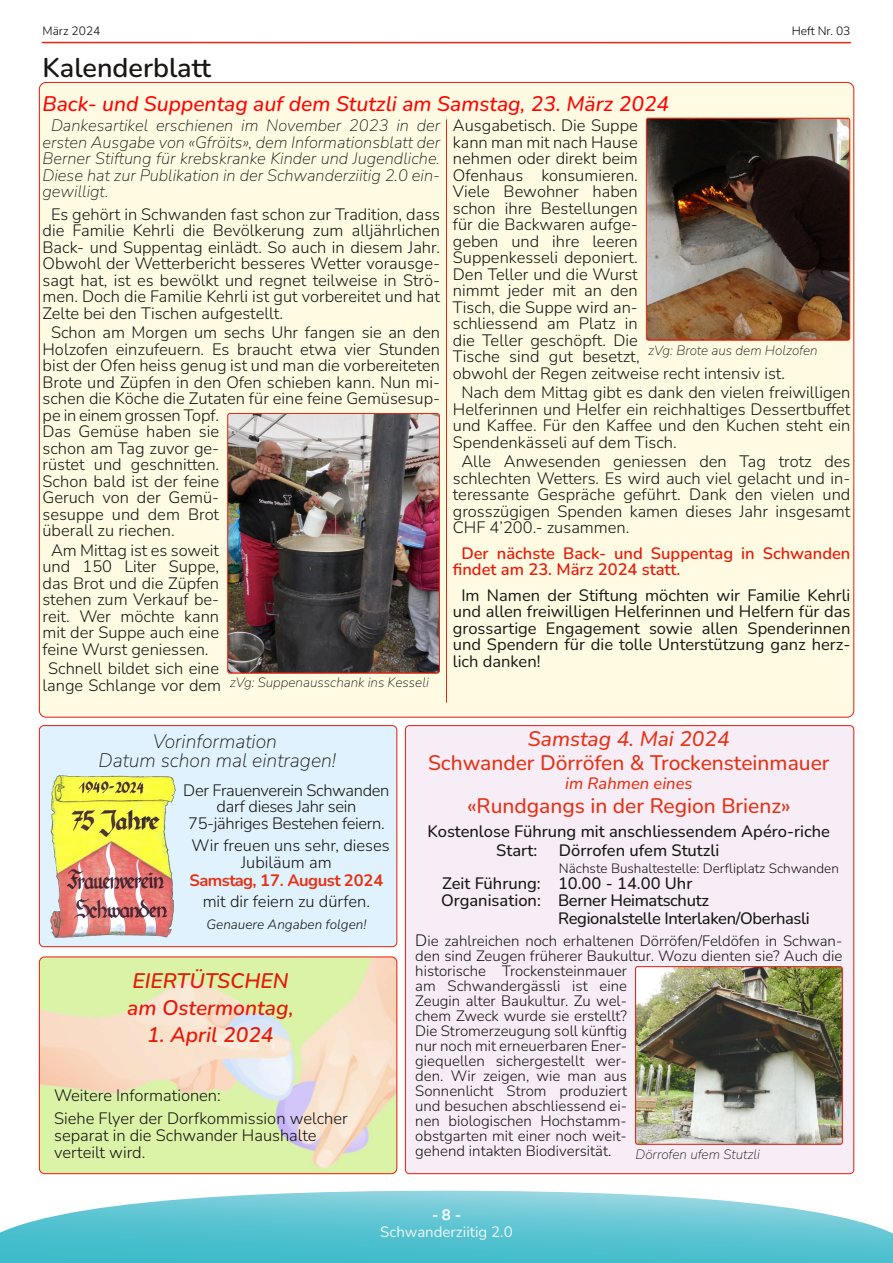
<style>
.page{position:relative;width:893px;height:1263px;background:#fff}
.page>*{position:absolute;margin:0;border:0;box-sizing:border-box;transform-origin:0 0}
.t1{font:600 27px "Nunito";color:#181715}
.t2{font:500 21px "Nunito";color:#e43316}
.t3{font:italic 500 21px "Nunito";color:#ff0202}
.t4{font:italic 600 21px/27px "Nunito";color:#e41c0c}
.t5{font:italic 500 21px "Nunito";color:#e43316}
.t6{font:italic 200 19.5px/19.5px "Nunito";color:#181715;text-align:center}
.t7{font:300 16.5px/16.5px "Nunito";color:#181715;text-align:justify}
.t8{font:italic 200 16.5px/16.5px "Nunito";color:#181715;text-align:justify}
.t9{font:16.5px/16.5px "Nunito";color:#181715;text-align:justify}
.t10{font:500 16.5px/19.5px "Nunito";color:#181715}
.t11{font:300 16.5px/16.5px "Nunito";letter-spacing:-.02em;color:#181715;text-align:center}
.t12{font:600 16.5px/16.5px "Nunito";color:#e41c0c}
.t13{font:500 16.5px "Nunito";letter-spacing:-.02em;color:#181715}
.t14{font:700 16.5px "Nunito";letter-spacing:-.03em;color:#e43316}
.t15{font:italic 500 16.5px "Nunito";color:#e43316}
.t16{font:300 15px/15px "Nunito";color:#181715}
.t17{font:15px "Nunito";color:#f0f6f7}
.t18{font:700 15px "Nunito";color:#fff}
.t19{font:italic 200 13.5px "Nunito";color:#181715}
.t20{font:300 13.5px "Nunito";color:#181715}
.t21{font:italic 300 13.5px "Nunito";color:#181715}
.t22{font:italic 200 13.5px "Nunito";color:#171715}
.t23{font:300 12px "Nunito";color:#000}
.s1{font-size:16.5px}
</style>
<div class="page">
<img style="left:0;top:1191px;width:893px;height:72px">
<hr style="left:43px;top:42px;width:807px;height:1px;background:#e5270f">
<div style="left:39px;top:82px;width:815px;height:635px;background:#fffbe2;border:1px solid #e41c0c;border-radius:7px"></div>
<hr style="left:446px;top:119px;width:1px;height:584px;background:#e5290e">
<img style="left:646px;top:118px;width:204px;height:222px">
<div style="left:646px;top:118px;width:204px;height:222px;border:1px solid #e5270f;border-radius:2px"></div>
<img style="left:228px;top:413px;width:210px;height:260px">
<div style="left:228px;top:413px;width:212px;height:260px;border:1px solid #e5270f;border-radius:2px"></div>
<div style="left:405px;top:725px;width:449px;height:449px;background:#f7edf6;border:1px solid #e41c0c;border-radius:4px"></div>
<img style="left:636px;top:967px;width:206px;height:177px;border-radius:2px">
<div style="left:635px;top:966px;width:207px;height:178px;border:1px solid #e41c0c;border-radius:2px"></div>
<img style="left:39px;top:957px;width:358px;height:217px;border-radius:5px">
<div style="left:39px;top:957px;width:358px;height:217px;border:1px solid #e41c0c;border-radius:5px"></div>
<div style="left:39px;top:725px;width:358px;height:222px;background:#e0f2fd;border:1px solid #e41c0c;border-radius:5px"></div>
<img style="left:50px;top:775px;width:126px;height:163px">
<p class="t23" style="left:43px;top:23px;width:59px">März 2024</p>
<p class="t23" style="left:792px;top:23px;width:60px">Heft Nr. 03</p>
<h1 class="t1" style="left:43px;top:50px;width:170px">Kalenderblatt</h1>
<p class="t3" style="left:43px;top:89px;width:628px">Back- und Suppentag auf dem Stutzli am Samstag, 23. März 2024</p>
<p class="t8" style="left:43px;top:117px;width:399px;text-indent:9px">Dankesartikel erschienen im November 2023 in der ersten Ausgabe von «Gfröits», dem Informationsblatt der Berner Stiftung für krebskranke Kinder und Jugendliche.<br>Diese hat zur Publikation in der Schwanderziitig 2.0 ein‐ gewilligt.</p>
<p class="t7" style="left:43px;top:206px;width:399px;text-indent:9px">Es gehört in Schwanden fast schon zur Tradition, dass die Familie Kehrli die Bevölkerung zum alljährlichen Back- und Suppentag einlädt. So auch in diesem Jahr.<br>Obwohl der Wetterbericht besseres Wetter vorausge‐ sagt hat, ist es bewölkt und regnet teilweise in Strö‐ men. Doch die Familie Kehrli ist gut vorbereitet und hat Zelte bei den Tischen aufgestellt.</p>
<p class="t7" style="left:43px;top:324px;width:399px;text-align:left;text-indent:9px">Schon am Morgen um sechs Uhr fangen sie an den<br>Holzofen einzufeuern. Es braucht etwa vier Stunden bist der Ofen heiss genug ist und man die vorbereiteten<br>Brote und Züpfen in den Ofen schieben kann. Nun mi‐ schen die Köche die Zutaten für eine feine Gemüsesup‐ pe in einem grossen Topf.<br>Das Gemüse haben sie<br>schon am Tag zuvor ge‐<br>rüstet und geschnitten.<br>Schon bald ist der feine<br>Geruch von der Gemü‐<br>sesuppe und dem Brot<br>überall zu riechen.</p>
<p class="t7" style="left:43px;top:542px;width:178px;text-indent:9px">Am Mittag ist es soweit und 150 Liter Suppe, das Brot und die Züpfen stehen zum Verkauf be‐ reit. Wer möchte kann mit der Suppe auch eine feine Wurst geniessen.</p>
<p class="t7" style="left:43px;top:660px;width:180px;text-align:center">Schnell bildet sich eine lange Schlange vor dem</p>
<p class="t19" style="left:230px;top:673px;width:201px">zVg: Suppenausschank ins Kesseli</p>
<p class="t7" style="left:453px;top:117px;width:334px;text-align:left">Ausgabetisch. Die Suppe<br>kann man mit nach Hause<br>nehmen oder direkt beim<br>Ofenhaus konsumieren.<br>Viele Bewohner haben<br>schon ihre Bestellungen<br>für die Backwaren aufge‐<br>geben und ihre leeren<br>Suppenkesseli deponiert.<br>Den Teller und die Wurst<br>nimmt jeder mit an den<br>Tisch, die Suppe wird an‐<br>schliessend am Platz in<br>die Teller geschöpft. Die<br>Tische sind gut besetzt,<br>obwohl der Regen zeitweise recht intensiv ist.</p>
<p class="t7" style="left:453px;top:384px;width:399px;text-indent:9px">Nach dem Mittag gibt es dank den vielen freiwilligen Helferinnen und Helfer ein reichhaltiges Dessertbuffet und Kaffee. Für den Kaffee und den Kuchen steht ein Spendenkässeli auf dem Tisch.</p>
<p class="t7" style="left:453px;top:453px;width:399px;text-indent:9px">Alle Anwesenden geniessen den Tag trotz des schlechten Wetters. Es wird auch viel gelacht und in‐ teressante Gespräche geführt. Dank den vielen und grosszügigen Spenden kamen dieses Jahr insgesamt CHF 4’200.- zusammen.</p>
<p class="t12" style="left:453px;top:545px;width:399px;text-indent:9px">Der nächste Back- und Suppentag in Schwanden findet am 23. März 2024 statt.</p>
<p class="t9" style="left:453px;top:587px;width:399px;text-indent:9px">Im Namen der Stiftung möchten wir Familie Kehrli und allen freiwilligen Helferinnen und Helfern für das grossartige Engagement sowie allen Spenderinnen und Spendern für die tolle Unterstützung ganz herz‐ lich danken!</p>
<p class="t19" style="left:648px;top:341px;width:171px">zVg: Brote aus dem Holzofen</p>
<p class="t6" style="left:99px;top:732px;width:239px">Vorinformation<br>Datum schon mal eintragen!</p>
<p class="t11" style="left:183px;top:782px;width:208px">Der Frauenverein Schwanden darf dieses Jahr sein<br>75-jähriges Bestehen feiern.</p>
<p class="t7" style="left:192px;top:838px;width:200px;text-align:center">Wir freuen uns sehr, dieses<br>Jubiläum am</p>
<p class="t14" style="left:189px;top:869px;width:195px">Samstag, 17. August 2024</p>
<p class="t7" style="left:203px;top:893px;width:169px">mit dir feiern zu dürfen.</p>
<p class="t21" style="left:207px;top:916px;width:161px">Genauere Angaben folgen!</p>
<p class="t4" style="left:127px;top:967px;width:168px">EIERTÜTSCHEN am Ostermontag,</p>
<p class="t4" style="left:147px;top:1021px;width:128px">1. April 2024</p>
<p class="t7" style="left:54px;top:1084px;width:295px;line-height:23px">Weitere Informationen:<br>Siehe Flyer der Dorfkommission welcher</p>
<p class="t7" style="left:54px;top:1127px;width:264px">separat in die Schwander Haushalte verteilt wird.</p>
<p class="t5" style="left:528px;top:725px;width:203px">Samstag 4. Mai 2024</p>
<p class="t2" style="left:428px;top:749px;width:403px">Schwander Dörröfen &amp; Trockensteinmauer</p>
<p class="t15" style="left:565px;top:772px;width:129px">im Rahmen eines</p>
<p class="t2" style="left:467px;top:791px;width:325px">«Rundgangs in der Region Brienz»</p>
<p class="t10" style="left:496px;top:821px;width:335px;text-indent:-69px">Kostenlose Führung mit anschliessendem Apéro-riche<br>Start:</p>
<p class="t10" style="left:559px;top:841px;width:162px">Dörrofen ufem Stutzli</p>
<p class="t20" style="left:559px;top:859px;width:282px">Nächste Bushaltestelle: Derfliplatz Schwanden</p>
<p class="t10" style="left:441px;top:875px;width:269px;line-height:16.5px">Zeit Führung: 10.00 - 14.00 Uhr<br>Organisation: Berner Heimatschutz</p>
<p class="t13" style="left:558px;top:907px;width:253px">Regionalstelle Interlaken/Oberhasli</p>
<p class="t16" style="left:415px;top:934px;width:429px"><span class="s1">D</span>ie zahlreichen noch erhaltenen Dörröfen/Feldöfen in Schwan‐ den sind Zeugen früherer Baukultur. Wozu dienten sie? Auch die historische Trockensteinmauer<br>am Schwandergässli ist eine<br>Zeugin alter Baukultur. Zu wel‐<br>chem Zweck wurde sie erstellt?<br>Die Stromerzeugung soll künftig<br>nur noch mit erneuerbaren Ener‐<br>giequellen sichergestellt wer‐<br>den. Wir zeigen, wie man aus<br>Sonnenlicht Strom produziert<br>und besuchen abschliessend ei‐<br>nen biologischen Hochstamm-<br>obstgarten mit einer noch weit-<br>gehend intakten Biodiversität.</p>
<p class="t22" style="left:636px;top:1146px;width:126px">Dörrofen ufem Stutzli</p>
<p class="t18" style="left:432px;top:1205px;width:31px">-8-</p>
<p class="t17" style="left:380px;top:1221px;width:134px">Schwanderziitig 2.0</p>
</div>
